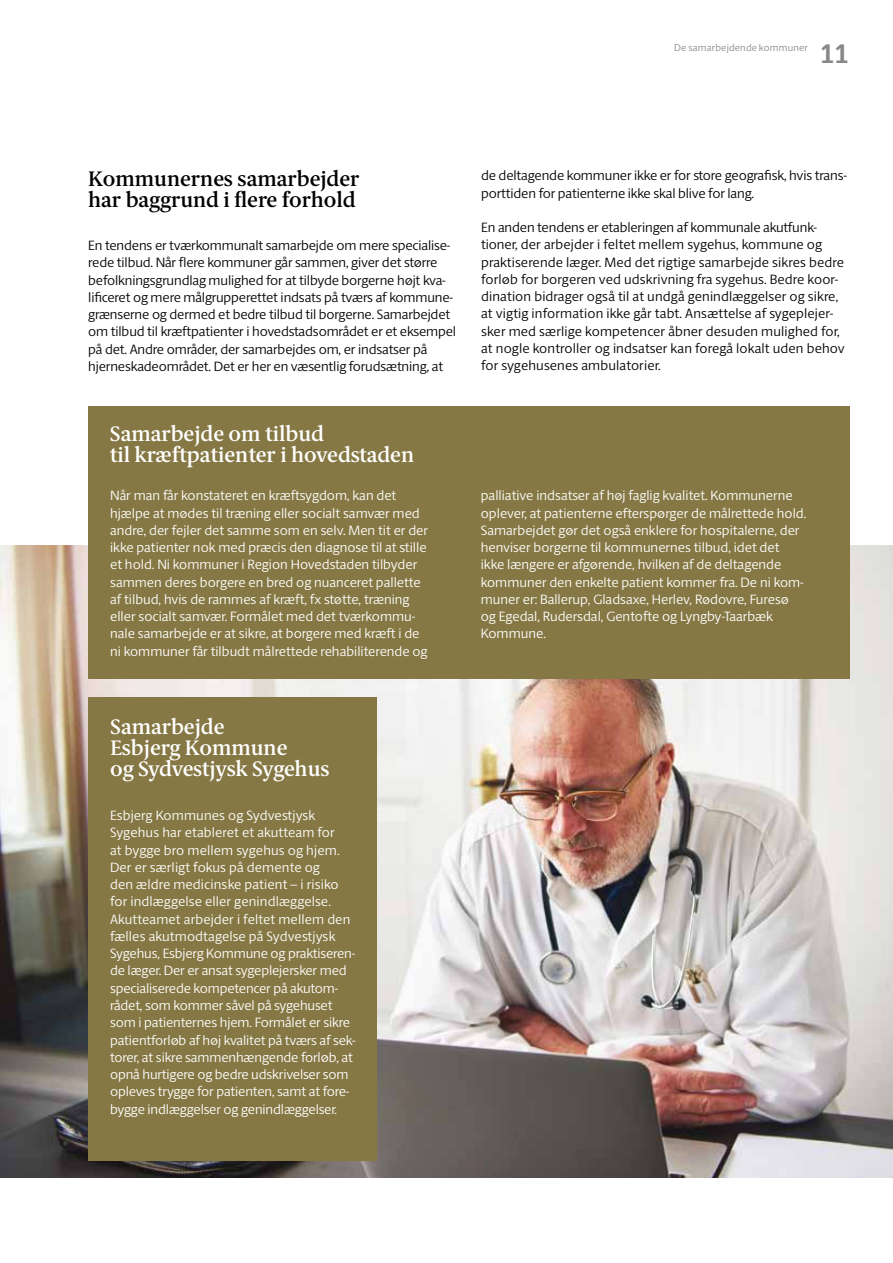
<style>
.page{position:relative;width:893px;height:1263px;background:#fff}
.page>*{position:absolute;margin:0;border:0;box-sizing:border-box;transform-origin:0 0}
.t1{font:700 27px "ID Sans";color:#87888a}
.t2{font:600 21px/21px "ID Serif";color:#fff}
.t3{font:600 21px/21px "ID Serif";color:#000}
.t4{font:300 13.5px/17.2px "ID Sans";color:#fff}
.t5{font:300 13.5px/17.2px "ID Sans";letter-spacing:-.01em;color:#000}
.t6{font:300 13.5px/17.2px "ID Sans";letter-spacing:.01em;color:#000}
.t7{font:300 9.75px "ID Sans";letter-spacing:.02em;color:#87888a}
</style>
<div class="page">
<img style="left:1px;top:546px;width:892px;height:632px">
<div style="left:88px;top:407px;width:761px;height:272px;background:#867844"></div>
<div style="left:89px;top:697px;width:288px;height:464px;background:#867844"></div>
<p class="t7" style="left:674px;top:42px;width:135px">De samarbejdende kommuner</p>
<h1 class="t1" style="left:820px;top:37px;width:31px">11</h1>
<h2 class="t3" style="left:88px;top:168px;width:273px">Kommunernes samarbejder har baggrund i flere forhold</h2>
<p class="t5" style="left:88px;top:237px;width:369px">En tendens er tværkommunalt samarbejde om mere specialise&shy;rede tilbud. Når flere kommuner går sammen, giver det større befolkningsgrundlag mulighed for at tilbyde borgerne højt kva&shy;lificeret og mere målgrupperettet indsats på tværs af kommune&shy;grænserne og dermed et bedre tilbud til borgerne. Samarbejdet om tilbud til kræftpatienter i hovedstadsområdet er et eksempel på det. Andre områder, der samarbejdes om, er indsatser på hjerneskadeområdet. Det er her en væsentlig forudsætning, at</p>
<h2 class="t2" style="left:110px;top:424px;width:306px">Samarbejde om tilbud<br>til kræftpatienter i hovedstaden</h2>
<p class="t4" style="left:110px;top:487px;width:319px">N år man får konstateret en kræftsygdom, kan det hjælpe at mødes til træning eller socialt samvær med andre, der fejler det samme som en selv. Men tit er der ikke patienter nok med præcis den diagnose til at stille et hold. Ni kommuner i Region Hovedstaden tilbyder sammen deres borgere en bred og nuanceret pallette af tilbud, hvis de rammes af kræft, fx støtte, træning eller socialt samvær. Formålet med det tværkommu&shy;nale samarbejde er at sikre, at borgere med kræft i de ni kommuner får tilbudt målrettede rehabiliterende og</p>
<h2 class="t2" style="left:110px;top:716px;width:221px">Samarbejde<br>Esbjerg Kommune<br>og Sydvestjysk Sygehus</h2>
<p class="t4" style="left:110px;top:807px;width:247px">Esbjerg Kommunes og Sydvestjysk Sygehus har etableret et akutteam for<br>at bygge bro mellem sygehus og hjem.<br>Der er særligt fokus på demente og<br>den ældre medicinske patient – i risiko for indlæggelse eller genindlæggelse.<br>Akutteamet arbejder i feltet mellem den fælles akutmodtagelse på Sydvestjysk Sygehus, Esbjerg Kommune og praktiseren&shy;de læger. Der er ansat sygeplejersker med specialiserede kompetencer på akutom&shy;rådet, som kommer såvel på sygehuset som i patienternes hjem. Formålet er sikre patientforløb af høj kvalitet på tværs af sek&shy;torer, at sikre sammenhængende forløb, at opnå hurtigere og bedre udskrivelser som opleves trygge for patienten, samt at fore&shy;bygge indlæggelser og genindlæggelser.</p>
<p class="t5" style="left:481px;top:167px;width:367px">de deltagende kommuner ikke er for store geografisk, hvis trans&shy;porttiden for patienterne ikke skal blive for lang.</p>
<p class="t6" style="left:481px;top:219px;width:365px">En anden tendens er etableringen af kommunale akutfunk&shy;tioner, der arbejder i feltet mellem sygehus, kommune og praktiserende læger. Med det rigtige samarbejde sikres bedre forløb for borgeren ved udskrivning fra sygehus. Bedre koor&shy;dination bidrager også til at undgå genindlæggelser og sikre, at vigtig information ikke går tabt. Ansættelse af sygeplejer&shy;sker med særlige kompetencer åbner desuden mulighed for, at nogle kontroller og indsatser kan foregå lokalt uden behov for sygehusenes ambulatorier.</p>
<p class="t4" style="left:481px;top:487px;width:327px">palliative indsatser af høj faglig kvalitet. Kommunerne oplever, at patienterne efterspørger de målrettede hold.<br>Samarbejdet gør det også enklere for hospitalerne, der henviser borgerne til kommunernes tilbud, idet det<br>ikke længere er afgørende, hvilken af de deltagende kommuner den enkelte patient kommer fra. De ni kom&shy;muner er: Ballerup, Gladsaxe, Herlev, Rødovre, Furesø og Egedal, Rudersdal, Gentofte og Lyngby-Taarbæk Kommune.</p>
</div>
